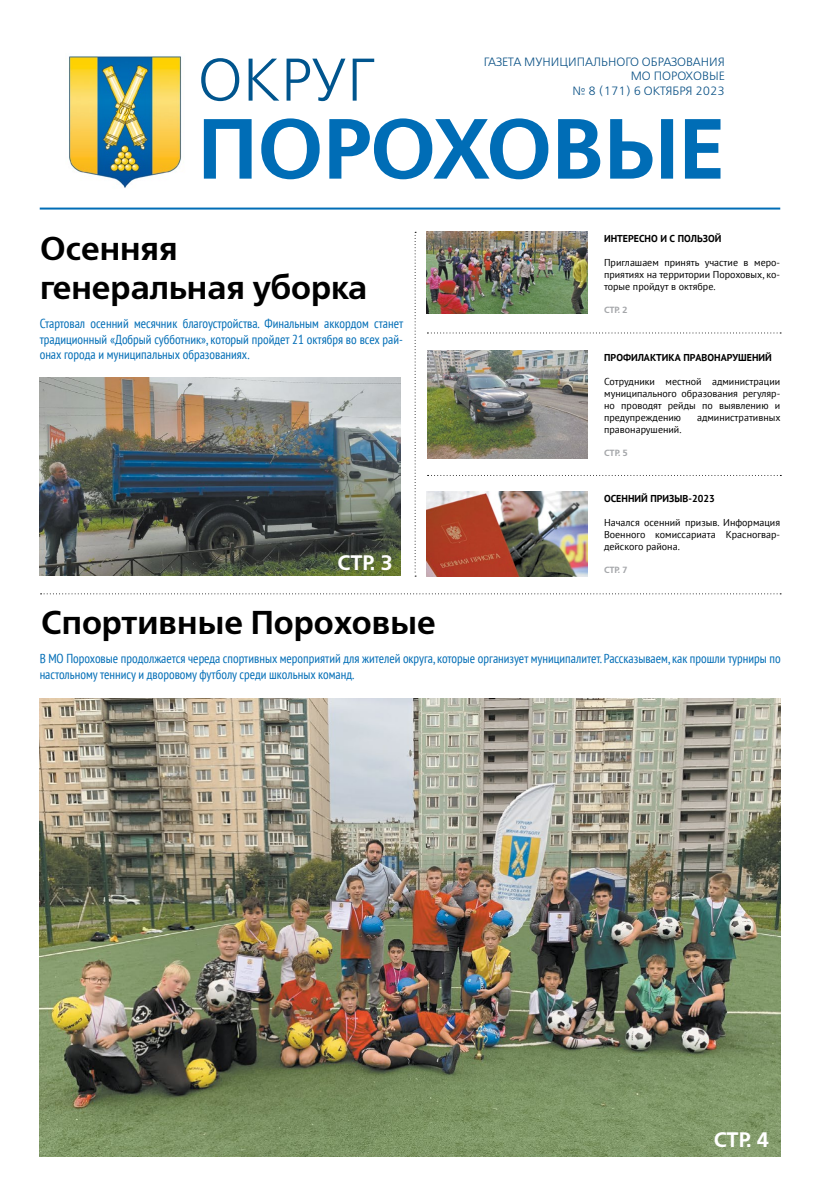
<style>
.page{position:relative;width:820px;height:1191px;background:#fff}
.page>*{position:absolute;margin:0;border:0;box-sizing:border-box;transform-origin:0 0}
.t1{font:85px "Free Set Demi C";color:#006db6}
.t2{font:60px "Free Set Light C";color:#00558e}
.t3{font:33px/39.6px "Free Set Demi C";color:#000}
.t4{font:21px "Free Set Demi C";letter-spacing:-.01em;color:#fff}
.t5{font:condensed 13px/15.6px "PT Sans";color:#006db6}
.t6{font:12px/14.4px "Free Set Light C";color:#074f84;text-align:right}
.t7{font:10px/12px "PT Sans";color:#000;text-align:justify}
.t8{font:700 10px "PT Sans";color:#000}
.t9{font:9px "Free Set Demi C";letter-spacing:-.01em;color:#a5a7aa}
</style>
<div class="page">
<img style="left:39px;top:698px;width:741px;height:459px">
<img style="left:40px;top:377px;width:360px;height:198px">
<img style="left:69px;top:56px;width:113px;height:132px">
<hr style="left:40px;top:207px;width:740px;height:2px;background:#006db6">
<svg style="left:414px;top:232px;width:2px;height:344px"></svg>
<svg style="left:427px;top:332px;width:353px;height:1px"></svg>
<svg style="left:41px;top:593px;width:739px;height:1px"></svg>
<img style="left:426px;top:232px;width:161px;height:82px">
<svg style="left:427px;top:475px;width:354px;height:1px"></svg>
<img style="left:426px;top:492px;width:161px;height:84px">
<img style="left:427px;top:350px;width:160px;height:108px">
<p class="t6" style="left:484px;top:55px;width:242px">ГАЗЕТА МУНИЦИПАЛЬНОГО ОБРАЗОВАНИЯ<br>МО ПОРОХОВЫЕ<br>№ 8 (171) 6 ОКТЯБРЯ 2023</p>
<h2 class="t2" style="left:198px;top:48px;width:178px">ОКРУГ</h2>
<h1 class="t1" style="left:198px;top:101px;width:528px">ПОРОХОВЫЕ</h1>
<h3 class="t3" style="left:40px;top:230px;width:329px">Осенняя генеральная уборка</h3>
<p class="t8" style="left:603px;top:232px;width:119px">ИНТЕРЕСНО И С ПОЛЬЗОЙ</p>
<p class="t7" style="left:603px;top:256px;width:177px">Приглашаем принять участие в меро&shy;приятиях на территории Пороховых, ко&shy;торые пройдут в октябре.</p>
<p class="t9" style="left:603px;top:304px;width:25px">СТР. 2</p>
<p class="t5" style="left:40px;top:316px;width:365px;text-align:justify">Стартовал осенний месячник благоустройства. Финальным аккордом станет традиционный «Добрый субботник», который пройдет 21 октября во всех рай&shy;онах города и муниципальных образованиях.</p>
<h3 class="t4" style="left:337px;top:550px;width:57px">СТР. 3</h3>
<p class="t8" style="left:604px;top:351px;width:169px">ПРОФИЛАКТИКА ПРАВОНАРУШЕНИЙ</p>
<p class="t7" style="left:604px;top:375px;width:177px">Сотрудники местной администрации муниципального образования регуляр&shy;но проводят рейды по выявлению и предупреждению</p>
<p class="t7" style="left:696px;top:411px;width:85px">административных</p>
<p class="t7" style="left:604px;top:423px;width:79px">правонарушений.</p>
<p class="t9" style="left:604px;top:447px;width:25px">СТР. 5</p>
<p class="t8" style="left:603px;top:492px;width:112px">ОСЕННИЙ ПРИЗЫВ-2023</p>
<p class="t7" style="left:603px;top:516px;width:177px">Начался осенний призыв. Информация Военного комиссариата Красногвар&shy;дейского района.</p>
<p class="t9" style="left:603px;top:564px;width:25px">СТР. 7</p>
<h3 class="t3" style="left:41px;top:604px;width:396px">Спортивные Пороховые</h3>
<p class="t5" style="left:40px;top:651px;width:742px">В МО Пороховые продолжается череда спортивных мероприятий для жителей округа, которые организует муниципалитет. Рассказываем, как прошли турниры по настольному теннису и дворовому футболу среди школьных команд.</p>
<h3 class="t4" style="left:713px;top:1128px;width:57px">СТР. 4</h3>
</div>
